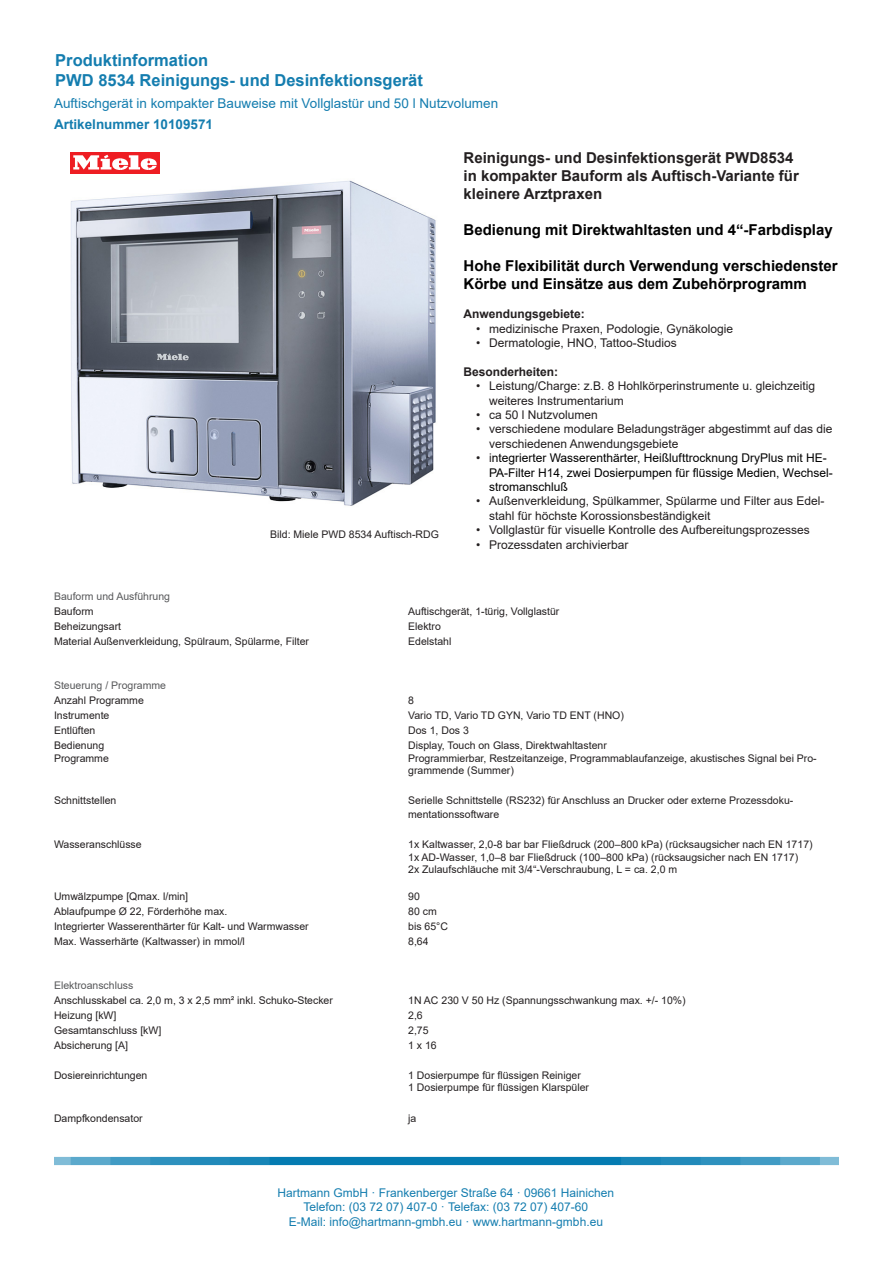
<style>
.page{position:relative;width:893px;height:1263px;background:#fff}
.page>*{position:absolute;margin:0;border:0;box-sizing:border-box;transform-origin:0 0}
.t1{font:700 16.5px "Arial";color:#147daf}
.t2{font:700 15px/18px "Arial";color:#000}
.t3{font:700 15px "Arial";color:#231f20}
.t4{font:13.5px "Arial";color:#147daf}
.t5{font:700 13.5px "Arial";color:#147daf}
.t6{font:12px/14.4px "Arial";color:#231f20}
.t7{font:12px "Arial";color:#147daf}
.t8{font:12px/14.4px "Arial";color:#000}
.t9{font:700 12px "Arial";color:#231f20}
.t10{font:10.5px/12.6px "Arial";color:#231f20}
.t11{font:10.5px "Arial";color:#57585a}
.s1{color:#231f20}
</style>
<div class="page">
<img style="left:71px;top:180px;width:365px;height:326px">
<div style="left:70px;top:152px;width:90px;height:22px;background:#ee1d23"></div>
<svg style="left:73px;top:155px;width:84px;height:15px"></svg>
<img style="left:54px;top:1156px;width:784px;height:10px">
<p class="t1" style="left:55px;top:49px;width:155px">Produktinformation</p>
<p class="t1" style="left:55px;top:68px;width:369px">PWD 8534 Reinigungs- und Desinfektionsgerät</p>
<p class="t5" style="left:54px;top:115px;width:161px">Artikelnummer 10109571</p>
<p class="t4" style="left:54px;top:94px;width:446px">Auftischgerät in kompakter Bauweise mit Vollglastür und 50 l Nutzvolumen</p>
<p class="t10" style="left:270px;top:527px;width:170px">Bild: Miele PWD 8534 Auftisch-RDG</p>
<p class="t3" style="left:463px;top:148px;width:332px">Reinigungs- und Desinfektionsgerät PWD8534</p>
<p class="t3" style="left:463px;top:166px;width:337px">in kompakter Bauform als Auftisch-Variante für</p>
<p class="t3" style="left:463px;top:184px;width:140px">kleinere Arztpraxen</p>
<p class="t2" style="left:463px;top:221px;width:371px">Bedienung mit Direktwahltasten und 4“-Farbdisplay</p>
<p class="t2" style="left:463px;top:257px;width:376px">Hohe Flexibilität durch Verwendung verschiedenster<br>Körbe und Einsätze aus dem Zubehörprogramm</p>
<p class="t9" style="left:463px;top:306px;width:123px">Anwendungsgebiete:</p>
<p class="t6" style="left:476px;top:321px;width:258px">• medizinische Praxen, Podologie, Gynäkologie</p>
<p class="t6" style="left:476px;top:336px;width:202px">• Dermatologie, HNO, Tattoo-Studios</p>
<p class="t9" style="left:463px;top:363px;width:96px">Besonderheiten:</p>
<p class="t6" style="left:489px;top:379px;width:328px;text-indent:-13px">• Leistung/Charge: z.B. 8 Hohlkörperinstrumente u. gleichzeitig weiteres Instrumentarium</p>
<p class="t6" style="left:476px;top:408px;width:123px">• ca 50 l Nutzvolumen</p>
<p class="t6" style="left:489px;top:422px;width:345px;text-indent:-13px">• verschiedene modulare Beladungsträger abgestimmt auf das die verschiedenen Anwendungsgebiete</p>
<p class="t8" style="left:489px;top:451px;width:345px;text-indent:-13px"><span class="s1">• i</span>ntegrierter Wasserenthärter, Heißlufttrocknung DryPlus mit HE-<br>PA-Filter H14, zwei Dosierpumpen für flüssige Medien, Wechsel&shy;stromanschluß</p>
<p class="t6" style="left:489px;top:494px;width:337px;text-indent:-13px">• Außenverkleidung, Spülkammer, Spülarme und Filter aus Edel&shy;stahl für höchste Korossionsbeständigkeit</p>
<p class="t6" style="left:476px;top:523px;width:335px">• Vollglastür für visuelle Kontrolle des Aufbereitungsprozesses</p>
<p class="t6" style="left:476px;top:537px;width:154px">• Prozessdaten archivierbar</p>
<p class="t11" style="left:54px;top:589px;width:118px">Bauform und Ausführung</p>
<p class="t10" style="left:54px;top:605px;width:41px">Bauform</p>
<p class="t10" style="left:408px;top:605px;width:153px">Auftischgerät, 1-türig, Vollglastür</p>
<p class="t10" style="left:54px;top:620px;width:69px">Beheizungsart</p>
<p class="t10" style="left:408px;top:620px;width:34px">Elektro</p>
<p class="t10" style="left:54px;top:635px;width:257px">Material Außenverkleidung, Spülraum, Spülarme, Filter</p>
<p class="t10" style="left:408px;top:635px;width:45px">Edelstahl</p>
<p class="t11" style="left:54px;top:678px;width:114px">Steuerung / Programme</p>
<p class="t10" style="left:54px;top:694px;width:91px">Anzahl Programme</p>
<p class="t10" style="left:408px;top:694px;width:7px">8</p>
<p class="t10" style="left:54px;top:709px;width:57px">Instrumente</p>
<p class="t10" style="left:408px;top:709px;width:217px">Vario TD, Vario TD GYN, Vario TD ENT (HNO)</p>
<p class="t10" style="left:54px;top:724px;width:43px">Entlüften</p>
<p class="t10" style="left:408px;top:724px;width:62px">Dos 1, Dos 3</p>
<p class="t10" style="left:54px;top:739px;width:52px">Bedienung</p>
<p class="t10" style="left:408px;top:739px;width:200px">Display, Touch on Glass, Direktwahltastenr</p>
<p class="t10" style="left:54px;top:752px;width:56px">Programme</p>
<p class="t10" style="left:408px;top:752px;width:410px">Programmierbar, Restzeitanzeige, Programmablaufanzeige, akustisches Signal bei Pro&shy;grammende (Summer)</p>
<p class="t10" style="left:54px;top:793px;width:64px">Schnittstellen</p>
<p class="t10" style="left:408px;top:793px;width:387px">Serielle Schnittstelle (RS232) für Anschluss an Drucker oder externe Prozessdoku-</p>
<p class="t10" style="left:408px;top:808px;width:93px">mentationssoftware</p>
<p class="t10" style="left:54px;top:838px;width:89px">Wasseranschlüsse</p>
<p class="t10" style="left:408px;top:838px;width:406px">1x Kaltwasser, 2,0-8 bar bar Fließdruck (200–800 kPa) (rücksaugsicher nach EN 1717)</p>
<p class="t10" style="left:408px;top:851px;width:392px">1x AD-Wasser, 1,0–8 bar Fließdruck (100–800 kPa) (rücksaugsicher nach EN 1717)</p>
<p class="t10" style="left:408px;top:863px;width:270px">2x Zulaufschläuche mit 3/4“-Verschraubung, L = ca. 2,0 m</p>
<p class="t10" style="left:54px;top:890px;width:136px">Umwälzpumpe [Qmax. l/min]</p>
<p class="t10" style="left:408px;top:890px;width:13px">90</p>
<p class="t10" style="left:54px;top:905px;width:175px">Ablaufpumpe Ø 22, Förderhöhe max.</p>
<p class="t10" style="left:408px;top:905px;width:30px">80 cm</p>
<p class="t10" style="left:54px;top:920px;width:256px">Integrierter Wasserenthärter für Kalt- und Warmwasser</p>
<p class="t10" style="left:408px;top:920px;width:41px">bis 65°C</p>
<p class="t10" style="left:54px;top:935px;width:192px">Max. Wasserhärte (Kaltwasser) in mmol/l</p>
<p class="t10" style="left:408px;top:935px;width:22px">8,64</p>
<p class="t11" style="left:54px;top:978px;width:81px">Elektroanschluss</p>
<p class="t10" style="left:54px;top:994px;width:280px">Anschlusskabel ca. 2,0 m, 3 x 2,5 mm² inkl. Schuko-Stecker</p>
<p class="t10" style="left:408px;top:994px;width:279px">1N AC 230 V 50 Hz (Spannungsschwankung max. +/- 10%)</p>
<p class="t10" style="left:54px;top:1009px;width:64px">Heizung [kW]</p>
<p class="t10" style="left:408px;top:1009px;width:16px">2,6</p>
<p class="t10" style="left:54px;top:1024px;width:109px">Gesamtanschluss [kW]</p>
<p class="t10" style="left:408px;top:1024px;width:22px">2,75</p>
<p class="t10" style="left:54px;top:1039px;width:76px">Absicherung [A]</p>
<p class="t10" style="left:408px;top:1039px;width:30px">1 x 16</p>
<p class="t10" style="left:54px;top:1068px;width:95px">Dosiereinrichtungen</p>
<p class="t10" style="left:408px;top:1068px;width:174px">1 Dosierpumpe für flüssigen Reiniger</p>
<p class="t10" style="left:408px;top:1081px;width:182px">1 Dosierpumpe für flüssigen Klarspüler</p>
<p class="t10" style="left:54px;top:1112px;width:90px">Dampfkondensator</p>
<p class="t10" style="left:408px;top:1112px;width:10px">ja</p>
<p class="t7" style="left:277px;top:1184px;width:338px">Hartmann GmbH · Frankenberger Straße 64 · 09661 Hainichen</p>
<p class="t7" style="left:304px;top:1199px;width:286px">Telefon: (03 72 07) 407-0 · Telefax: (03 72 07) 407-60</p>
<p class="t7" style="left:289px;top:1213px;width:316px">E-Mail: info@hartmann-gmbh.eu · www.hartmann-gmbh.eu</p>
</div>
